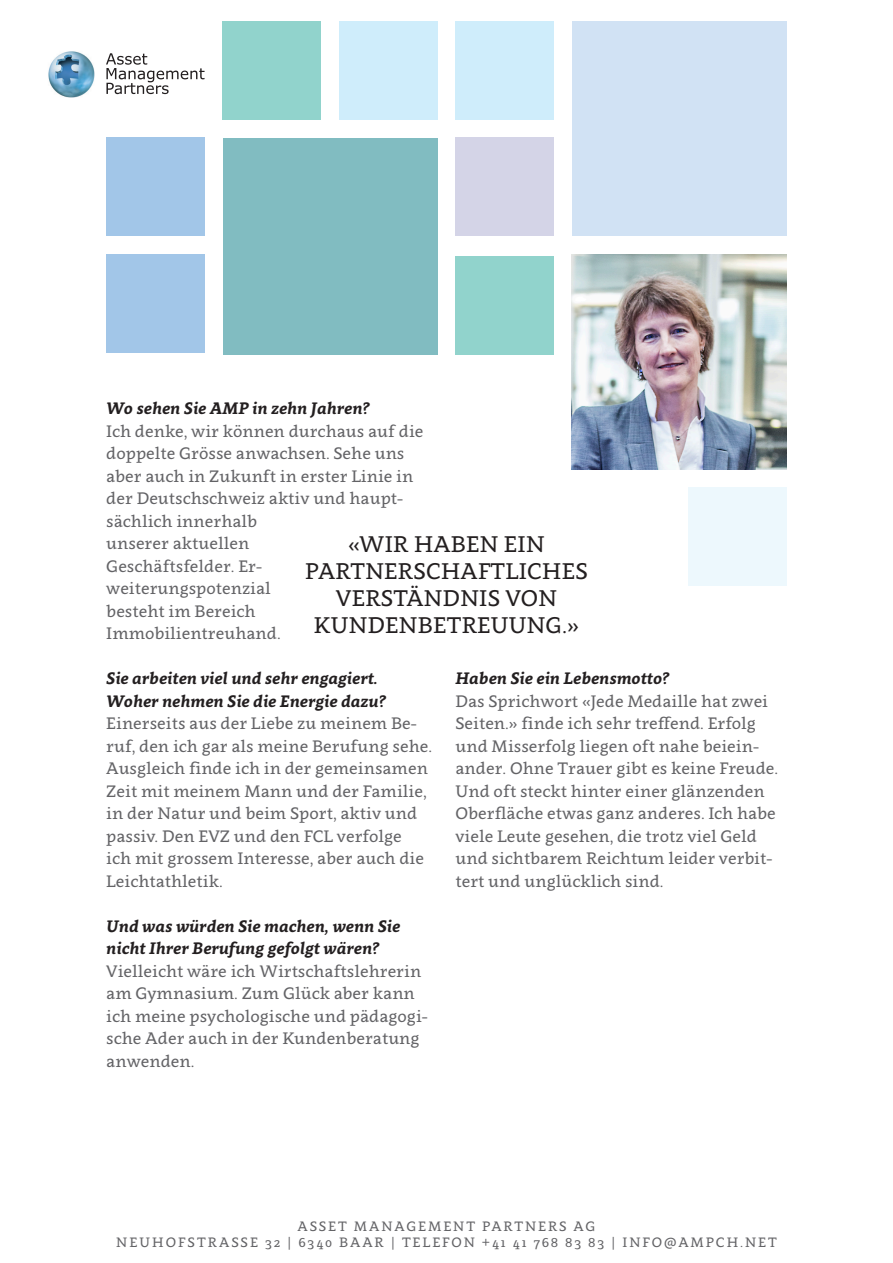
<style>
.page{position:relative;width:893px;height:1263px;background:#fff}
.page>*{position:absolute;margin:0;border:0;box-sizing:border-box;transform-origin:0 0}
.t1{font:22.5px/27px "Clavo";letter-spacing:.01em;color:#231f20;text-align:center}
.t2{font:16.5px/22.5px "Clavo";color:#636366}
.t3{font:italic 700 16.5px/22.5px "Clavo";color:#231f20}
.t4{font:13.5px/16.2px "Clavo";letter-spacing:.14em;color:#636366;text-align:center}
</style>
<div class="page">
<div style="left:572px;top:21px;width:214px;height:215px;background:#d1e2f4"></div>
<div style="left:106px;top:138px;width:99px;height:98px;background:#a2c6e8"></div>
<div style="left:106px;top:254px;width:99px;height:99px;background:#a2c6e8"></div>
<div style="left:456px;top:257px;width:98px;height:98px;background:#91d3cc"></div>
<div style="left:223px;top:21px;width:98px;height:98px;background:#91d3cc"></div>
<div style="left:223px;top:138px;width:214px;height:217px;background:#81bcc1"></div>
<div style="left:456px;top:21px;width:98px;height:98px;background:#cfedfb"></div>
<div style="left:688px;top:487px;width:98px;height:99px;background:#edf8fd"></div>
<div style="left:456px;top:138px;width:98px;height:98px;background:#d4d4e7"></div>
<div style="left:339px;top:21px;width:98px;height:98px;background:#cfedfb"></div>
<img style="left:48px;top:51px;width:47px;height:47px">
<svg style="left:106px;top:53px;width:99px;height:41px"></svg>
<img style="left:572px;top:254px;width:214px;height:215px">
<p class="t3" style="left:106px;top:396px;width:265px">Wo sehen Sie AMP in zehn Jahren?</p>
<p class="t2" style="left:106px;top:419px;width:319px">Ich denke, wir können durchaus auf die doppelte Grösse anwachsen. Sehe uns aber auch in Zukunft in erster Linie in der Deutschschweiz aktiv und haupt&shy;sächlich innerhalb<br>unserer aktuellen<br>Geschäftsfelder. Er&shy;weiterungspotenzial<br>besteht im Bereich<br>Immobilientreuhand.</p>
<p class="t3" style="left:106px;top:666px;width:281px">Sie arbeiten viel und sehr engagiert.<br>Woher nehmen Sie die Energie dazu?</p>
<p class="t2" style="left:106px;top:711px;width:327px">Einerseits aus der Liebe zu meinem Be&shy;ruf, den ich gar als meine Berufung sehe.<br>Ausgleich finde ich in der gemeinsamen Zeit mit meinem Mann und der Familie, in der Natur und beim Sport, aktiv und passiv. Den EVZ und den FCL verfolge<br>ich mit grossem Interesse, aber auch die Leichtathletik.</p>
<p class="t3" style="left:106px;top:914px;width:296px">Und was würden Sie machen, wenn Sie nicht Ihrer Berufung gefolgt wären?</p>
<p class="t2" style="left:106px;top:959px;width:323px">Vielleicht wäre ich Wirtschaftslehrerin am Gymnasium. Zum Glück aber kann ich meine psychologische und pädagogi&shy;sche Ader auch in der Kundenberatung anwenden.</p>
<h1 class="t1" style="left:305px;top:529px;width:284px">«WIR HABEN EIN<br>PARTNERSCHAFTLICHES<br>VERSTÄNDNIS VON<br>KUNDENBETREUUNG.»</h1>
<p class="t3" style="left:455px;top:666px;width:216px">Haben Sie ein Lebensmotto?</p>
<p class="t2" style="left:455px;top:689px;width:324px">Das Sprichwort «Jede Medaille hat zwei Seiten.» finde ich sehr treffend. Erfolg und Misserfolg liegen oft nahe beiein&shy;ander. Ohne Trauer gibt es keine Freude.<br>Und oft steckt hinter einer glänzenden Oberfläche etwas ganz anderes. Ich habe viele Leute gesehen, die trotz viel Geld und sichtbarem Reichtum leider verbit&shy;tert und unglücklich sind.</p>
<p class="t4" style="left:116px;top:1217px;width:662px">ASSET MANAGEMENT PARTNERS AG<br>NEUHOFSTRASSE 32 | 6340 BAAR | TELEFON +41 41 768 83 83 | INFO@AMPCH.NET</p>
</div>
